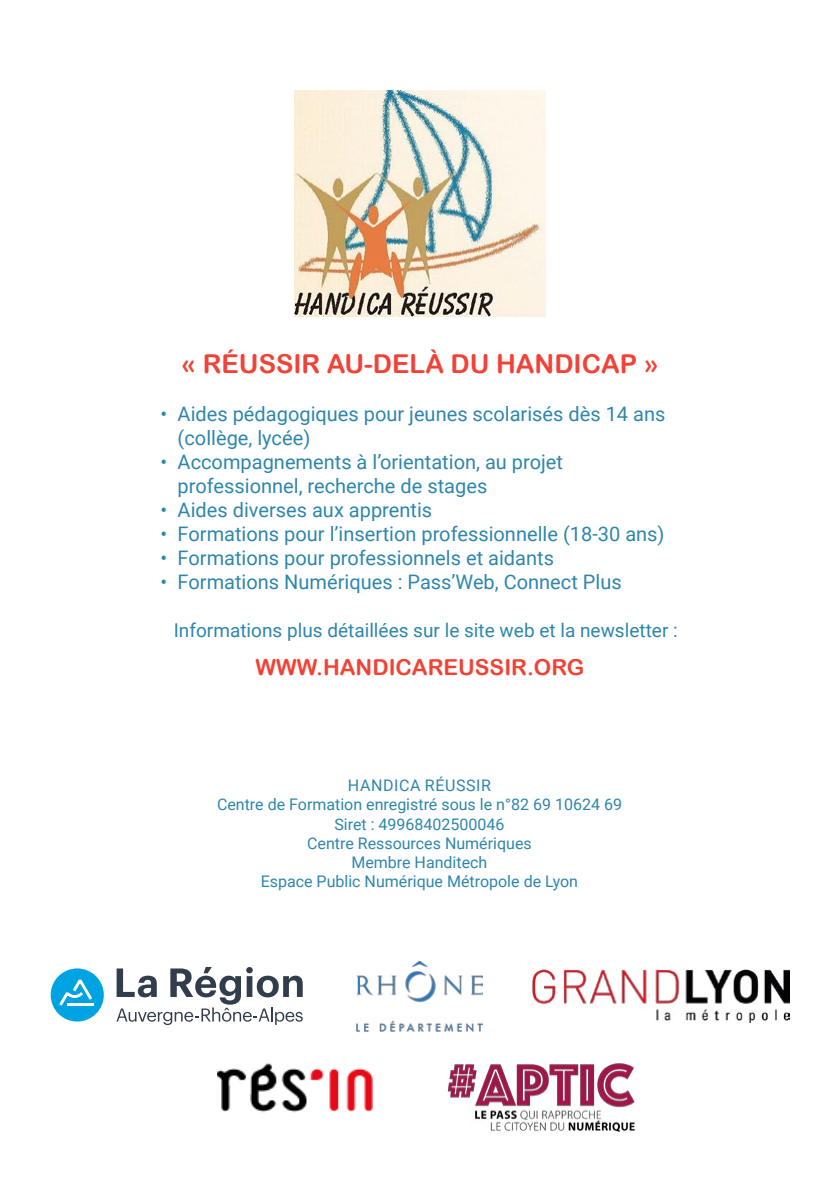
<style>
.page{position:relative;width:840px;height:1191px;background:#fff}
.page>*{position:absolute;margin:0;border:0;box-sizing:border-box;transform-origin:0 0}
.t1{font:26px "Arial Rounded MT Bold";color:#f24236}
.t2{font:22px "Arial Rounded MT Bold";color:#f24236}
.t3{font:20px/24px "Roboto";color:#2e86ab}
.t4{font:19px "Roboto";color:#2e86ab}
.t5{font:16px "Roboto";color:#2e86ab}
</style>
<div class="page">
<img style="left:294px;top:91px;width:251px;height:225px">
<img style="left:217px;top:1063px;width:156px;height:50px">
<svg style="left:116px;top:967px;width:186px;height:58px"></svg>
<div style="left:51px;top:968px;width:53px;height:53px;background:#00a3e2;border-radius:50%"></div>
<hr style="left:67px;top:1002px;width:27px;height:3px;background:#fff">
<svg style="left:59px;top:979px;width:33px;height:26px"></svg>
<img style="left:356px;top:960px;width:126px;height:71px">
<img style="left:532px;top:969px;width:256px;height:53px">
<img style="left:447px;top:1063px;width:188px;height:69px">
<h1 class="t1" style="left:181px;top:348px;width:334px">« RÉUSSIR AU-DELÀ DU HAN</h1>
<h1 class="t1" style="left:554px;top:348px;width:46px">DICAP</h1>
<h1 class="t1" style="left:643px;top:348px;width:17px">»</h1>
<p class="t3" style="left:177px;top:401px;width:489px;text-indent:-17px">• Aides pédagogiques pour jeunes scolarisés dès 14 ans (collège, lycée)</p>
<p class="t3" style="left:177px;top:449px;width:386px;text-indent:-17px">• Accompagnements à l’orientation, au projet professionnel, recherche de stages</p>
<p class="t3" style="left:160px;top:497px;width:273px">• Aides diverses aux apprentis</p>
<p class="t3" style="left:160px;top:521px;width:505px">• Formations pour l’insertion professionnelle (18-30 ans)</p>
<p class="t3" style="left:160px;top:545px;width:395px">• Formations pour professionnels et aidants</p>
<p class="t3" style="left:160px;top:569px;width:462px">• Formations Numériques : Pass’Web, Connect Plus</p>
<p class="t4" style="left:174px;top:617px;width:505px">Informations plus détaillées sur le site web et la newsletter :</p>
<p class="t2" style="left:255px;top:654px;width:22px">WWW</p>
<p class="t2" style="left:316px;top:654px;width:24px">.HAN</p>
<p class="t2" style="left:372px;top:654px;width:40px">DICARE</p>
<p class="t2" style="left:458px;top:654px;width:128px">USSIR.ORG</p>
<p class="t5" style="left:348px;top:774px;width:24px">Handica</p>
<p class="t5" style="left:425px;top:774px;width:30px">réussir</p>
<p class="t5" style="left:217px;top:793px;width:406px">Centre de Formation enregistré sous le n°82 69 10624 69</p>
<p class="t5" style="left:334px;top:812px;width:172px">Siret : 49968402500046</p>
<p class="t5" style="left:307px;top:832px;width:226px">Centre Ressources Numériques</p>
<p class="t5" style="left:351px;top:851px;width:137px">Membre Handitech</p>
<p class="t5" style="left:260px;top:870px;width:319px">Espace Public Numérique Métropole de Lyon</p>
</div>
